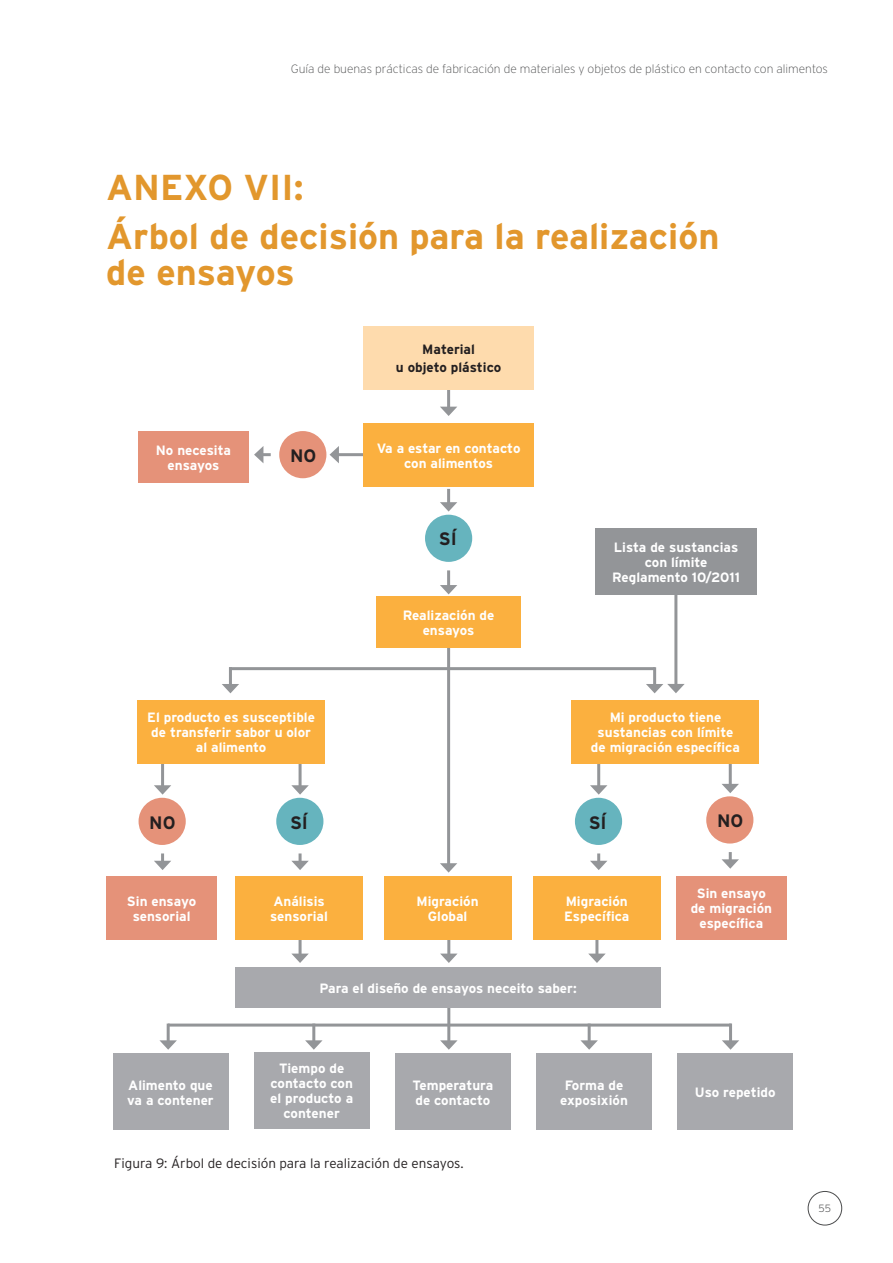
<style>
.page{position:relative;width:893px;height:1263px;background:#fff}
.page>*{position:absolute;margin:0;border:0;box-sizing:border-box;transform-origin:0 0}
.t1{font:700 36px/48.8px "Interstate";color:#e2972d}
.t2{font:700 18px "Interstate";color:#231f20}
.t3{font:700 13.5px/15px "Interstate";color:#fff;text-align:center}
.t4{font:300 13.5px "Interstate";color:#231f20}
.t5{font:700 13.5px/18px "Interstate";color:#231f20;text-align:center}
.t6{font:200 12px "Interstate";color:#4b4c4d}
.t7{font:10.5px "Interstate Light Extra";color:#4b4c4d}
</style>
<div class="page">
<div style="left:808px;top:1191px;width:34px;height:34px;border:1px solid #4b4c4d;border-radius:50%"></div>
<hr style="left:299px;top:936px;width:3px;height:20px;background:#939598">
<svg style="left:291px;top:953px;width:18px;height:10px"></svg>
<hr style="left:595px;top:936px;width:3px;height:20px;background:#939598">
<svg style="left:588px;top:953px;width:18px;height:10px"></svg>
<hr style="left:447px;top:936px;width:3px;height:20px;background:#939598">
<svg style="left:440px;top:953px;width:18px;height:10px"></svg>
<hr style="left:336px;top:453px;width:37px;height:3px;background:#939598">
<svg style="left:330px;top:446px;width:9px;height:17px"></svg>
<hr style="left:729px;top:749px;width:3px;height:37px;background:#939598">
<svg style="left:722px;top:784px;width:17px;height:9px"></svg>
<hr style="left:161px;top:751px;width:3px;height:37px;background:#939598">
<svg style="left:154px;top:785px;width:17px;height:10px"></svg>
<hr style="left:299px;top:751px;width:3px;height:37px;background:#939598">
<svg style="left:291px;top:785px;width:18px;height:10px"></svg>
<hr style="left:597px;top:751px;width:3px;height:37px;background:#939598">
<svg style="left:590px;top:785px;width:17px;height:10px"></svg>
<hr style="left:229px;top:667px;width:3px;height:20px;background:#939598">
<svg style="left:222px;top:684px;width:17px;height:9px"></svg>
<hr style="left:167px;top:1023px;width:3px;height:20px;background:#939598">
<svg style="left:159px;top:1040px;width:18px;height:10px"></svg>
<hr style="left:312px;top:1023px;width:3px;height:20px;background:#939598">
<svg style="left:305px;top:1040px;width:18px;height:10px"></svg>
<hr style="left:447px;top:989px;width:3px;height:54px;background:#939598">
<svg style="left:440px;top:1040px;width:18px;height:10px"></svg>
<hr style="left:588px;top:1023px;width:3px;height:20px;background:#939598">
<svg style="left:580px;top:1040px;width:18px;height:10px"></svg>
<hr style="left:729px;top:1023px;width:3px;height:20px;background:#939598">
<svg style="left:722px;top:1040px;width:17px;height:10px"></svg>
<hr style="left:653px;top:667px;width:3px;height:20px;background:#939598">
<hr style="left:447px;top:617px;width:3px;height:249px;background:#939598">
<svg style="left:440px;top:863px;width:17px;height:10px"></svg>
<hr style="left:674px;top:585px;width:3px;height:102px;background:#939598">
<svg style="left:646px;top:684px;width:39px;height:9px"></svg>
<hr style="left:229px;top:667px;width:426px;height:3px;background:#939598">
<hr style="left:168px;top:1023px;width:563px;height:3px;background:#939598">
<div style="left:113px;top:1053px;width:115px;height:77px;background:#a8a9ad"></div>
<div style="left:254px;top:1052px;width:115px;height:76px;background:#a8a9ad"></div>
<div style="left:395px;top:1053px;width:116px;height:77px;background:#a8a9ad"></div>
<div style="left:536px;top:1053px;width:116px;height:77px;background:#a8a9ad"></div>
<div style="left:677px;top:1053px;width:116px;height:77px;background:#a8a9ad"></div>
<div style="left:138px;top:431px;width:111px;height:51px;background:#e59279"></div>
<div style="left:676px;top:876px;width:111px;height:63px;background:#e59279"></div>
<div style="left:106px;top:876px;width:111px;height:63px;background:#e59279"></div>
<div style="left:235px;top:876px;width:128px;height:63px;background:#fbb03f"></div>
<div style="left:376px;top:597px;width:145px;height:51px;background:#fbb03f"></div>
<hr style="left:447px;top:357px;width:3px;height:52px;background:#939598">
<svg style="left:440px;top:407px;width:17px;height:9px"></svg>
<div style="left:364px;top:326px;width:170px;height:64px;background:#fedbad"></div>
<div style="left:364px;top:423px;width:170px;height:63px;background:#fbb03f"></div>
<div style="left:138px;top:700px;width:187px;height:64px;background:#fbb03f"></div>
<div style="left:236px;top:967px;width:425px;height:40px;background:#a8a9ad"></div>
<div style="left:384px;top:876px;width:127px;height:63px;background:#fbb03f"></div>
<div style="left:533px;top:876px;width:127px;height:63px;background:#fbb03f"></div>
<div style="left:572px;top:700px;width:187px;height:64px;background:#fbb03f"></div>
<div style="left:595px;top:528px;width:162px;height:67px;background:#939598"></div>
<hr style="left:447px;top:489px;width:3px;height:16px;background:#939598">
<svg style="left:440px;top:502px;width:17px;height:10px"></svg>
<svg style="left:254px;top:446px;width:17px;height:17px"></svg>
<svg style="left:721px;top:852px;width:18px;height:17px"></svg>
<svg style="left:154px;top:853px;width:17px;height:17px"></svg>
<svg style="left:291px;top:853px;width:18px;height:17px"></svg>
<hr style="left:447px;top:570px;width:3px;height:18px;background:#939598">
<svg style="left:440px;top:585px;width:17px;height:9px"></svg>
<svg style="left:590px;top:853px;width:17px;height:17px"></svg>
<div style="left:279px;top:431px;width:47px;height:47px;background:#e59279;border-radius:50%"></div>
<div style="left:706px;top:796px;width:47px;height:47px;background:#e59279;border-radius:50%"></div>
<div style="left:139px;top:798px;width:47px;height:47px;background:#e59279;border-radius:50%"></div>
<div style="left:276px;top:798px;width:47px;height:47px;background:#66b4be;border-radius:50%"></div>
<div style="left:425px;top:515px;width:47px;height:47px;background:#66b4be;border-radius:50%"></div>
<div style="left:575px;top:798px;width:47px;height:47px;background:#66b4be;border-radius:50%"></div>
<p class="t6" style="left:291px;top:63px;width:539px">Guía de buenas prácticas de fabricación de materiales y objetos de plástico en contacto con alimentos</p>
<h1 class="t1" style="left:106px;top:163px;width:615px">ANEXO VII:<br>Árbol de decisión para la realización</h1>
<h1 class="t1" style="left:106px;top:247px;width:190px">de ensayos</h1>
<p class="t3" style="left:156px;top:442px;width:77px">No necesita ensayos</p>
<h2 class="t2" style="left:290px;top:446px;width:28px">NO</h2>
<p class="t3" style="left:147px;top:710px;width:169px">El producto es susceptible de transferir sabor u olor al alimento</p>
<p class="t5" style="left:396px;top:340px;width:107px">Material<br>u objeto plástico</p>
<p class="t3" style="left:377px;top:440px;width:145px">Va a estar en contacto con alimentos</p>
<h2 class="t2" style="left:439px;top:529px;width:20px">SÍ</h2>
<p class="t3" style="left:403px;top:608px;width:93px">Realización de ensayos</p>
<p class="t3" style="left:612px;top:540px;width:129px">Lista de sustancias con límite<br>Reglamento 10/2011</p>
<p class="t3" style="left:591px;top:710px;width:151px">Mi producto tiene sustancias con límite de migración específica</p>
<h2 class="t2" style="left:149px;top:812px;width:28px">NO</h2>
<h2 class="t2" style="left:290px;top:812px;width:20px">SÍ</h2>
<h2 class="t2" style="left:717px;top:811px;width:28px">NO</h2>
<h2 class="t2" style="left:589px;top:812px;width:20px">SÍ</h2>
<p class="t3" style="left:127px;top:893px;width:71px">Sin ensayo sensorial</p>
<p class="t3" style="left:270px;top:893px;width:59px;text-align:left">Análisis sensorial</p>
<p class="t3" style="left:416px;top:893px;width:64px">Migración<br>Global</p>
<p class="t3" style="left:564px;top:893px;width:67px;text-align:left">Migración<br>Específica</p>
<p class="t3" style="left:320px;top:980px;width:259px">Para el diseño de ensayos neceito saber:</p>
<p class="t3" style="left:691px;top:886px;width:83px">Sin ensayo de migración específica</p>
<p class="t3" style="left:127px;top:1077px;width:88px;text-align:left">Alimento que va a contener</p>
<p class="t3" style="left:270px;top:1060px;width:84px">Tiempo de contacto con el producto a contener</p>
<p class="t3" style="left:413px;top:1077px;width:82px;text-align:left">Temperatura de contacto</p>
<p class="t3" style="left:560px;top:1077px;width:69px">Forma de exposixión</p>
<p class="t3" style="left:695px;top:1085px;width:82px">Uso repetido</p>
<p class="t4" style="left:114px;top:1155px;width:351px">Figura 9: Árbol de decisión para la realización de ensayos.</p>
<p class="t7" style="left:819px;top:1202px;width:14px">55</p>
</div>
